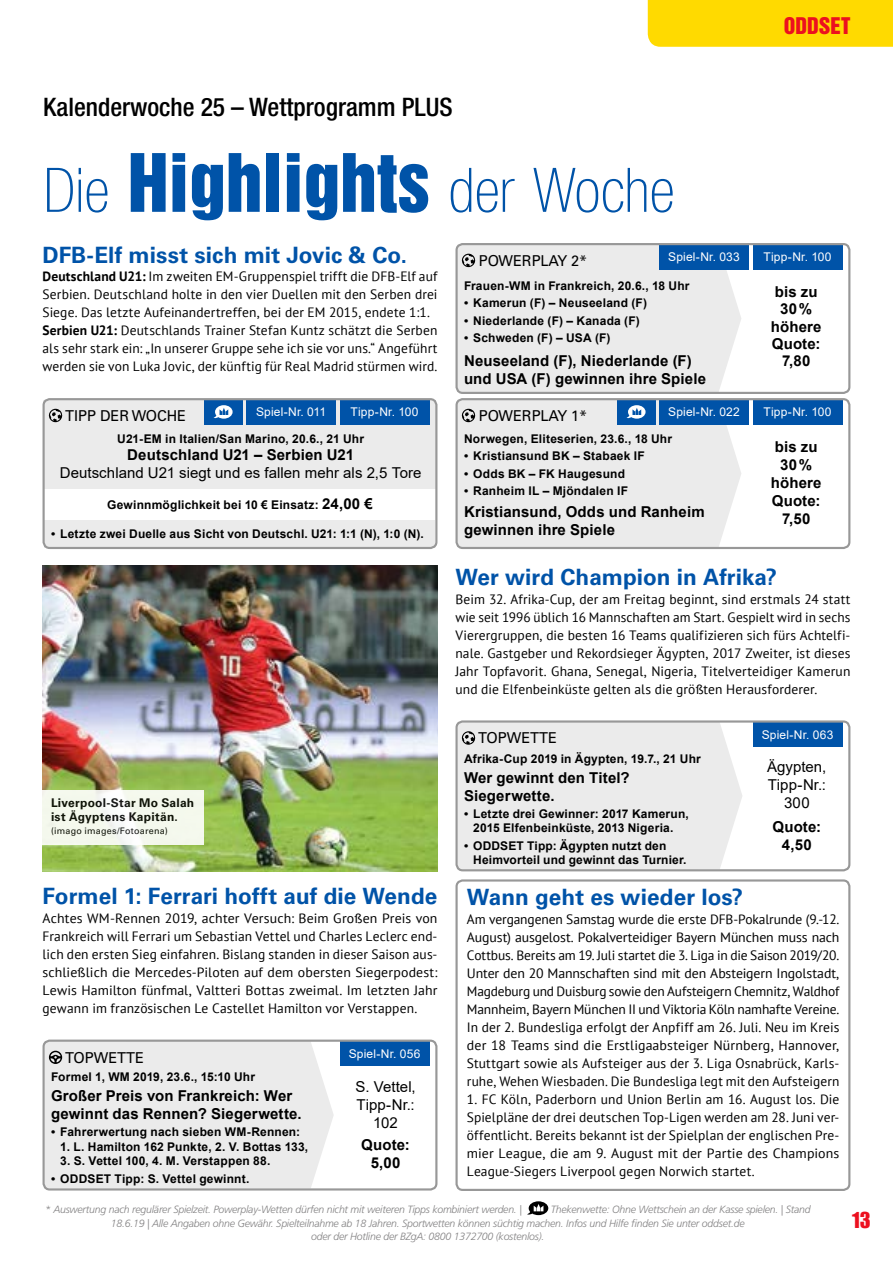
<style>
.page{position:relative;width:893px;height:1263px;background:#fff}
.page>*{position:absolute;margin:0;border:0;box-sizing:border-box;transform-origin:0 0}
.t1{font:100 condensed 61.5px "Helvetica Neue LT Std";color:#0053a8}
.t2{font:500 condensed 25.5px "Helvetica Neue LT Std";color:#000}
.t3{font:700 22.5px "Univers LT Std";letter-spacing:.005em;color:#0053a8}
.t4{font:22.5px "Impact LT Std";color:#ec101f}
.t5{font:21px "Helvetica Inserat LT Std";color:#ec101f}
.t6{font:700 15px/18px "Arial";letter-spacing:.01em;color:#000}
.t7{font:15px/18px "Arial";color:#000}
.t8{font:15px "Univers LT Std";color:#000}
.t9{font:13.5px/18px "PT Sans";letter-spacing:.01em;color:#000;text-align:justify}
.t10{font:700 12px/14.4px "Arial";letter-spacing:.015em;color:#000;text-align:center}
.t11{font:12px "Arial";letter-spacing:.015em;color:#fff}
.t12{font:700 12px "Univers LT Std";letter-spacing:.02em;color:#000}
.t13{font:italic 300 10.5px "Frutiger LT Std";letter-spacing:-.02em;color:#838283}
.t14{font:9px "Univers LT Std";letter-spacing:.025em;color:#000}
.s1{font-family:"Helvetica Inserat LT Std";font-weight:400;font-stretch:normal;font-size:73.5px}
.s2{font-weight:700}
.s3{font-size:15px}
</style>
<div class="page">
<div style="left:648px;top:0;width:245px;height:47px;background:#ffda00"></div>
<svg style="left:527px;top:1201px;width:21px;height:14px"></svg>
<div style="left:455px;top:879px;width:395px;height:312px;border:2px solid #989898;border-radius:6px"></div>
<div style="left:753px;top:721px;width:89px;height:26px;background:#0053a8"></div>
<div style="left:458px;top:723px;width:284px;height:145px;background:#ebebeb"></div>
<div style="left:455px;top:720px;width:395px;height:151px;border:2px solid #989898;border-radius:6px"></div>
<img style="left:43px;top:565px;width:394px;height:306px">
<svg style="left:43px;top:790px;width:161px;height:54px;fill:#f4f8ed"></svg>
<div style="left:340px;top:1041px;width:89px;height:25px;background:#0053a8"></div>
<div style="left:43px;top:1039px;width:394px;height:151px;border:2px solid #989898;border-radius:6px"></div>
<div style="left:45px;top:1041px;width:289px;height:148px;background:#ebebeb"></div>
<div style="left:659px;top:399px;width:90px;height:26px;background:#0053a8"></div>
<div style="left:753px;top:399px;width:89px;height:25px;background:#0053a8"></div>
<div style="left:659px;top:244px;width:90px;height:26px;background:#0053a8"></div>
<div style="left:753px;top:244px;width:89px;height:25px;background:#0053a8"></div>
<div style="left:455px;top:398px;width:395px;height:151px;border:2px solid #989898;border-radius:6px"></div>
<div style="left:455px;top:243px;width:395px;height:151px;border:2px solid #989898;border-radius:6px"></div>
<svg style="left:456px;top:399px;width:285px;height:148px;background:#d9dfe4"></svg>
<svg style="left:456px;top:244px;width:285px;height:148px;background:#dde1e5"></svg>
<div style="left:44px;top:400px;width:392px;height:88px;background:#ebebeb"></div>
<div style="left:45px;top:520px;width:390px;height:27px;background:#ebebeb"></div>
<div style="left:204px;top:399px;width:38px;height:26px;background:#0053a8"></div>
<svg style="left:213px;top:405px;width:20px;height:14px"></svg>
<div style="left:246px;top:399px;width:90px;height:26px;background:#0053a8"></div>
<div style="left:340px;top:399px;width:89px;height:25px;background:#0053a8"></div>
<div style="left:43px;top:398px;width:394px;height:151px;border:2px solid #989898;border-radius:6px"></div>
<svg style="left:49px;top:409px;width:13px;height:13px"></svg>
<h2 class="t2" style="left:43px;top:92px;width:411px">Kalenderwoche 25 – Wettprogramm PLUS</h2>
<h1 class="t1" style="left:43px;top:156px;width:633px">Die <span class="s1">Highlights</span> der Woche</h1>
<h3 class="t5" style="left:784px;top:13px;width:68px">ODDSET</h3>
<h3 class="t3" style="left:43px;top:241px;width:366px">DFB-Elf misst sich mit Jovic &amp; Co.</h3>
<p class="t9" style="left:43px;top:267px;width:397px;text-align:left"><span class="s2">Deutschland U21:</span> Im zweiten EM-Gruppenspiel trifft die DFB-Elf auf Serbien. Deutschland holte in den vier Duellen mit den Serben drei Siege. Das letzte Aufeinandertreffen, bei der EM 2015, endete 1:1.<br><span class="s2">Serbien U21:</span> Deutschlands Trainer Stefan Kuntz schätzt die Serben als sehr stark ein: „In unserer Gruppe sehe ich sie vor uns.“ Angeführt werden sie von Luka Jovic, der künftig für Real Madrid stürmen wird.</p>
<p class="t8" style="left:65px;top:407px;width:122px">TIPP DER WOCHE</p>
<p class="t6" style="left:127px;top:447px;width:228px">Deutschland U21 – Serbien U21</p>
<p class="t7" style="left:60px;top:464px;width:363px">Deutschland U21 siegt und es fallen mehr als 2,5 Tore</p>
<p class="t10" style="left:107px;top:498px;width:267px">Gewinnmöglichkeit bei 10 € Einsatz: <span class="s3">24,00 €</span></p>
<p class="t11" style="left:256px;top:404px;width:72px">Spiel-Nr. 011</p>
<p class="t11" style="left:351px;top:404px;width:69px">Tipp-Nr. 100</p>
<p class="t10" style="left:117px;top:432px;width:248px">U21-EM in Italien/San Marino, 20.6., 21 Uhr</p>
<p class="t10" style="left:51px;top:527px;width:374px">• Letzte zwei Duelle aus Sicht von Deutschl. U21: 1:1 (N), 1:0 (N).</p>
<p class="t8" style="left:479px;top:252px;width:110px">POWERPLAY 2*</p>
<p class="t11" style="left:668px;top:249px;width:73px">Spiel-Nr. 033</p>
<p class="t11" style="left:764px;top:249px;width:69px">Tipp-Nr. 100</p>
<p class="t10" style="left:464px;top:279px;width:227px">Frauen-WM in Frankreich, 20.6., 18 Uhr</p>
<p class="t6" style="left:771px;top:283px;width:52px;line-height:17.4px;text-align:center">bis zu<br>30% höhere<br>Quote:<br>7,80</p>
<p class="t10" style="left:464px;top:296px;width:185px">• Kamerun (F) – Neuseeland (F)</p>
<p class="t10" style="left:464px;top:314px;width:177px">• Niederlande (F) – Kanada (F)</p>
<p class="t10" style="left:464px;top:331px;width:148px">• Schweden (F) – USA (F)</p>
<p class="t6" style="left:464px;top:352px;width:244px">Neuseeland (F), Niederlande (F) und USA (F) gewinnen ihre Spiele</p>
<p class="t8" style="left:479px;top:407px;width:110px">POWERPLAY 1*</p>
<p class="t11" style="left:668px;top:404px;width:73px">Spiel-Nr. 022</p>
<p class="t11" style="left:764px;top:404px;width:69px">Tipp-Nr. 100</p>
<p class="t10" style="left:464px;top:432px;width:210px">Norwegen, Eliteserien, 23.6., 18 Uhr</p>
<p class="t10" style="left:464px;top:449px;width:182px">• Kristiansund BK – Stabaek IF</p>
<p class="t10" style="left:464px;top:467px;width:163px">• Odds BK – FK Haugesund</p>
<p class="t10" style="left:464px;top:484px;width:165px">• Ranheim IL – Mjöndalen IF</p>
<p class="t6" style="left:464px;top:504px;width:242px">Kristiansund, Odds und Ranheim gewinnen ihre Spiele</p>
<p class="t6" style="left:771px;top:438px;width:52px;text-align:center">bis zu<br>30% höhere<br>Quote:<br>7,50</p>
<h3 class="t3" style="left:455px;top:564px;width:323px">Wer wird Champion in Afrika?</h3>
<p class="t9" style="left:455px;top:590px;width:396px">Beim 32. Afrika-Cup, der am Freitag beginnt, sind erstmals 24 statt wie seit 1996 üblich 16 Mannschaften am Start. Gespielt wird in sechs Vierergruppen, die besten 16 Teams qualifizieren sich fürs Achtelfi&shy;nale. Gastgeber und Rekordsieger Ägypten, 2017 Zweiter, ist dieses Jahr Topfavorit. Ghana, Senegal, Nigeria, Titelverteidiger Kamerun und die Elfenbeinküste gelten als die größten Herausforderer.</p>
<p class="t11" style="left:762px;top:726px;width:73px">Spiel-Nr. 063</p>
<p class="t8" style="left:478px;top:729px;width:80px">TOPWETTE</p>
<p class="t10" style="left:464px;top:752px;width:238px">Afrika-Cup 2019 in Ägypten, 19.7., 21 Uhr</p>
<p class="t7" style="left:767px;top:757px;width:61px">Ägypten,<br>Tipp-Nr.:</p>
<p class="t6" style="left:464px;top:769px;width:167px">Wer gewinnt den Titel?<br>Siegerwette.</p>
<p class="t12" style="left:51px;top:796px;width:145px">Liverpool-Star Mo Salah</p>
<p class="t7" style="left:784px;top:793px;width:27px">300</p>
<p class="t12" style="left:51px;top:809px;width:128px">ist Ägyptens Kapitän.</p>
<p class="t14" style="left:51px;top:826px;width:118px">(imago images/Fotoarena)</p>
<p class="t10" style="left:464px;top:807px;width:226px">• Letzte drei Gewinner: 2017 Kamerun,<br>2015 Elfenbeinküste, 2013 Nigeria.</p>
<p class="t10" style="left:473px;top:839px;width:215px;text-align:left;text-indent:-9px">• ODDSET Tipp: Ägypten nutzt den<br>Heimvorteil und gewinnt das Turnier.</p>
<p class="t6" style="left:772px;top:818px;width:50px;text-align:center">Quote:<br>4,50</p>
<h3 class="t3" style="left:43px;top:883px;width:396px">Formel 1: Ferrari hofft auf die Wende</h3>
<p class="t9" style="left:43px;top:909px;width:396px">Achtes WM-Rennen 2019, achter Versuch: Beim Großen Preis von Frankreich will Ferrari um Sebastian Vettel und Charles Leclerc end&shy;lich den ersten Sieg einfahren. Bislang standen in dieser Saison aus&shy;schließlich die Mercedes-Piloten auf dem obersten Siegerpodest:<br>Lewis Hamilton fünfmal, Valtteri Bottas zweimal. Im letzten Jahr gewann im französischen Le Castellet Hamilton vor Verstappen.</p>
<p class="t8" style="left:65px;top:1048px;width:80px">TOPWETTE</p>
<p class="t10" style="left:51px;top:1070px;width:205px">Formel 1, WM 2019, 23.6., 15:10 Uhr</p>
<p class="t6" style="left:51px;top:1087px;width:252px">Großer Preis von Frankreich: Wer gewinnt das Rennen? Siegerwette.</p>
<p class="t10" style="left:51px;top:1125px;width:251px">• Fahrerwertung nach sieben WM-Rennen:</p>
<p class="t10" style="left:60px;top:1140px;width:250px">1. L. Hamilton 162 Punkte, 2. V. Bottas 133,</p>
<p class="t10" style="left:60px;top:1154px;width:212px">3. S. Vettel 100, 4. M. Verstappen 88.</p>
<p class="t10" style="left:51px;top:1172px;width:200px">• ODDSET Tipp: S. Vettel gewinnt.</p>
<p class="t11" style="left:349px;top:1045px;width:73px">Spiel-Nr. 056</p>
<p class="t7" style="left:355px;top:1077px;width:62px;text-align:center">S. Vettel,<br>Tipp-Nr.:<br>102</p>
<p class="t6" style="left:361px;top:1136px;width:50px;text-align:center">Quote:<br>5,00</p>
<h3 class="t3" style="left:467px;top:884px;width:278px">Wann geht es wieder los?</h3>
<p class="t9" style="left:467px;top:910px;width:374px">Am vergangenen Samstag wurde die erste DFB-Pokalrunde (9.-12.<br>August) ausgelost. Pokalverteidiger Bayern München muss nach Cottbus. Bereits am 19. Juli startet die 3. Liga in die Saison 2019/20.<br>Unter den 20 Mannschaften sind mit den Absteigern Ingolstadt, Magdeburg und Duisburg sowie den Aufsteigern Chemnitz, Waldhof Mannheim, Bayern München II und Viktoria Köln namhafte Vereine.<br>In der 2. Bundesliga erfolgt der Anpfiff am 26. Juli. Neu im Kreis der 18 Teams sind die Erstligaabsteiger Nürnberg, Hannover, Stuttgart sowie als Aufsteiger aus der 3. Liga Osnabrück, Karls&shy;ruhe, Wehen Wiesbaden. Die Bundesliga legt mit den Aufsteigern</p>
<p class="t9" style="left:467px;top:1090px;width:374px">1. FC Köln, Paderborn und Union Berlin am 16. August los. Die Spielpläne der drei deutschen Top-Ligen werden am 28. Juni ver&shy;öffentlicht. Bereits bekannt ist der Spielplan der englischen Pre&shy;mier League, die am 9. August mit der Partie des Champions League-Siegers Liverpool gegen Norwich startet.</p>
<p class="t13" style="left:45px;top:1203px;width:478px">* Auswertung nach regulärer Spielzeit. Powerplay-Wetten dürfen nicht mit weiteren Tipps kombiniert werden. |</p>
<p class="t13" style="left:551px;top:1203px;width:261px">Thekenwette: Ohne Wettschein an der Kasse spielen. | Stand</p>
<p class="t13" style="left:111px;top:1217px;width:635px">18.6.19 | Alle Angaben ohne Gewähr. Spielteilnahme ab 18 Jahren. Sportwetten können süchtig machen. Infos und Hilfe finden Sie unter oddset.de</p>
<p class="t13" style="left:311px;top:1230px;width:235px">oder der Hotline der BZgA: 0800 1372700 (kostenlos).</p>
<h3 class="t4" style="left:851px;top:1207px;width:21px">13</h3>
</div>
